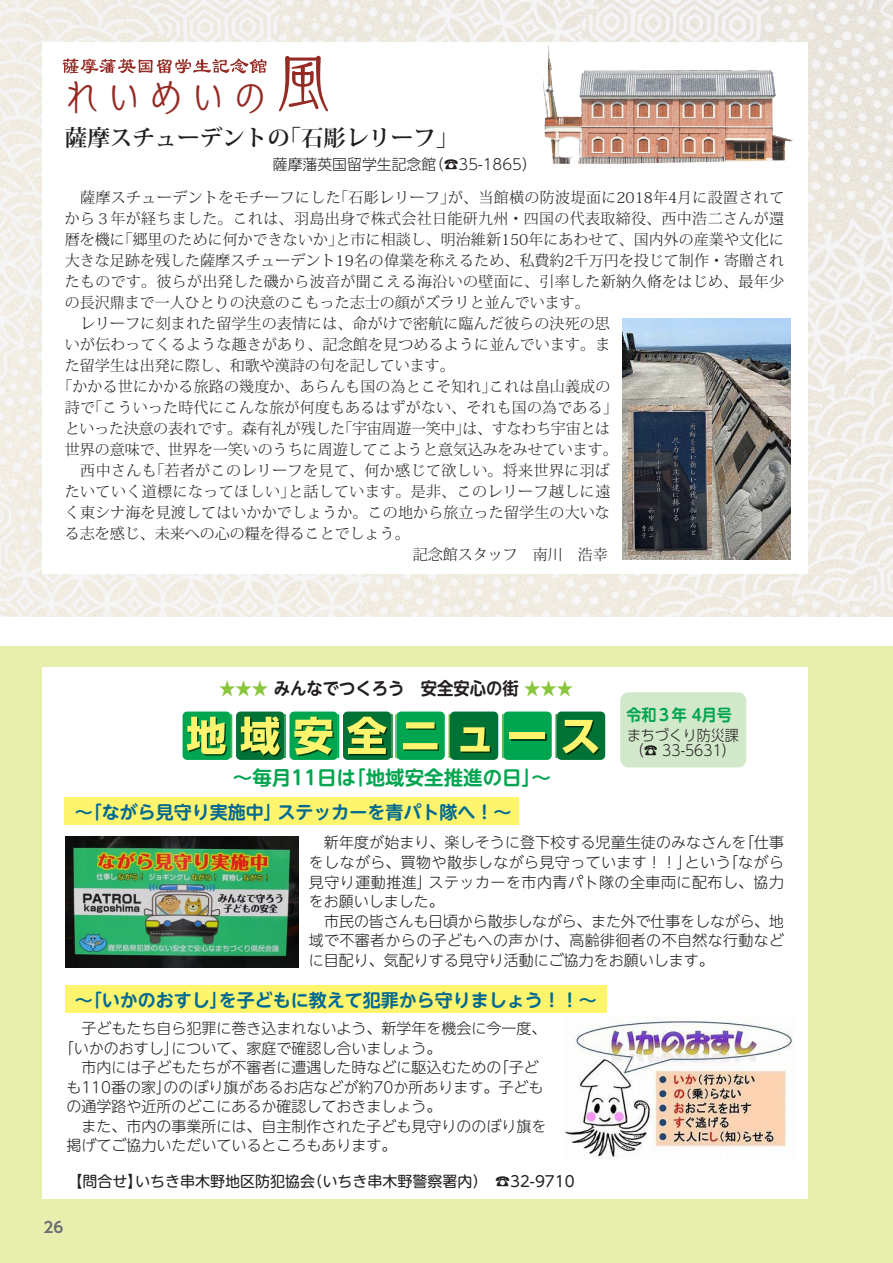
<style>
.page{position:relative;width:893px;height:1263px;background:#fff}
.page>*{position:absolute;margin:0;border:0;box-sizing:border-box;transform-origin:0 0}
.t1{font:42px "Orb Std";color:#952b24}
.t2{font:700 22.5px "Koz Min Pro";color:#231f20}
.t3{font:700 19.5px "UD Shin M Go Pro De";color:#00a54f}
.t4{font:700 18px "UD Shin M Go Pro De";color:#006991}
.t5{font:700 17.55px "UD Shin M Go Pro De";color:#231f20;scale:.93 1}
.t6{font:700 16.2px "UD Shin M Go Pro De";color:#00a54f;scale:.93 1}
.t7{font:300 15px "Koz Min Pro";letter-spacing:.01em;color:#231f20}
.t8{font:300 15px/19.5px "UD Shin M Go Pro";color:#231f20}
.t9{font:15px "UD Shin M Go Pro";color:#231f20}
.t10{font:300 15px "Koz Min Pro";letter-spacing:-.015em;color:#231f20}
.t11{font:300 15px "Koz Min Pro";letter-spacing:.03em;color:#231f20}
.t12{font:300 15px "UD Shin Go Pro";color:#231f20}
.t13{font:300 15px/15px "UD Shin Go Pro";color:#231f20;scale:.93 1}
.t14{font:700 15px "UD Shin Go Pro De";color:#6c6d70}
.s1{font-size:61.5px}
.s2{color:#8bc63e}
</style>
<div class="page">
<img style="left:0;top:0;width:893px;height:617px">
<div style="left:0;top:646px;width:893px;height:617px;background:#e7eeae"></div>
<div style="left:43px;top:43px;width:765px;height:531px;background:#fff"></div>
<div style="left:43px;top:668px;width:765px;height:531px;background:#fff"></div>
<img style="left:542px;top:36px;width:251px;height:128px">
<div style="left:183px;top:711px;width:48px;height:49px;background:#00a54f;border-radius:5px"></div>
<div style="left:236px;top:711px;width:48px;height:49px;background:#007236;border-radius:5px"></div>
<div style="left:289px;top:711px;width:49px;height:49px;background:#00a54f;border-radius:5px"></div>
<div style="left:343px;top:711px;width:48px;height:49px;background:#007236;border-radius:5px"></div>
<div style="left:396px;top:711px;width:49px;height:49px;background:#00a54f;border-radius:5px"></div>
<svg style="left:448px;top:714px;width:3px;height:44px"></svg>
<div style="left:450px;top:711px;width:48px;height:49px;background:#007236;border-radius:5px"></div>
<svg style="left:502px;top:714px;width:2px;height:44px"></svg>
<div style="left:503px;top:711px;width:49px;height:49px;background:#00a54f;border-radius:5px"></div>
<div style="left:557px;top:711px;width:48px;height:49px;background:#007236;border-radius:5px"></div>
<div style="left:511px;top:734px;width:35px;height:6px;background:#004415"></div>
<svg style="left:187px;top:714px;width:45px;height:44px"></svg>
<svg style="left:241px;top:714px;width:45px;height:44px"></svg>
<svg style="left:294px;top:714px;width:45px;height:44px"></svg>
<svg style="left:347px;top:714px;width:50px;height:44px"></svg>
<svg style="left:403px;top:722px;width:36px;height:29px"></svg>
<svg style="left:460px;top:727px;width:31px;height:26px"></svg>
<div style="left:510px;top:732px;width:35px;height:7px;background:#fff46d"></div>
<svg style="left:555px;top:714px;width:45px;height:44px"></svg>
<div style="left:65px;top:797px;width:454px;height:27px;background:#fff46d"></div>
<div style="left:65px;top:985px;width:542px;height:28px;background:#fff46d"></div>
<img style="left:65px;top:836px;width:233px;height:131px">
<img style="left:565px;top:1017px;width:229px;height:141px">
<div style="left:620px;top:692px;width:126px;height:75px;background:#d2e8ca;border-radius:9px"></div>
<svg style="left:63px;top:58px;width:203px;height:15px"></svg>
<img style="left:623px;top:319px;width:168px;height:241px">
<img style="left:628px;top:405px;width:83px;height:149px">
<h1 class="t1" style="left:61px;top:66px;width:274px">れいめいの<span class="s1">風</span></h1>
<h2 class="t2" style="left:65px;top:122px;width:395px">薩摩スチューデントの「石彫レリーフ」</h2>
<p class="t12" style="left:273px;top:152px;width:265px">薩摩藩英国留学生記念館（☎35-1865）</p>
<p class="t7" style="left:65px;top:187px;width:721px">　薩摩スチューデントをモチーフにした「石彫レリーフ」が、当館横の防波堤面に2018年4月に設置されて</p>
<p class="t7" style="left:65px;top:208px;width:721px">から３年が経ちました。これは、羽島出身で株式会社日能研九州・四国の代表取締役、西中浩二さんが還</p>
<p class="t7" style="left:65px;top:229px;width:721px">暦を機に「郷里のために何かできないか」と市に相談し、明治維新150年にあわせて、国内外の産業や文化に</p>
<p class="t7" style="left:65px;top:250px;width:721px">大きな足跡を残した薩摩スチューデント19名の偉業を称えるため、私費約2千万円を投じて制作・寄贈され</p>
<p class="t7" style="left:65px;top:271px;width:721px">たものです。彼らが出発した磯から波音が聞こえる海沿いの壁面に、引率した新納久脩をはじめ、最年少</p>
<p class="t7" style="left:65px;top:292px;width:527px">の長沢鼎まで一人ひとりの決意のこもった志士の顔がズラリと並んでいます。</p>
<p class="t7" style="left:65px;top:313px;width:547px">　レリーフに刻まれた留学生の表情には、命がけで密航に臨んだ彼らの決死の思</p>
<p class="t7" style="left:65px;top:334px;width:547px">いが伝わってくるような趣きがあり、記念館を見つめるように並んでいます。ま</p>
<p class="t7" style="left:65px;top:355px;width:392px">た留学生は出発に際し、和歌や漢詩の句を記しています。</p>
<p class="t7" style="left:57px;top:376px;width:554px">「かかる世にかかる旅路の幾度か、あらんも国の為とこそ知れ」これは畠山義成の</p>
<p class="t7" style="left:65px;top:397px;width:554px">詩で「こういった時代にこんな旅が何度もあるはずがない、それも国の為である」</p>
<p class="t10" style="left:65px;top:418px;width:547px">といった決意の表れです。森有礼が残した「宇宙周遊一笑中」は、すなわち宇宙とは</p>
<p class="t7" style="left:65px;top:439px;width:554px">世界の意味で、世界を一笑いのうちに周遊してこようと意気込みをみせています。</p>
<p class="t11" style="left:65px;top:460px;width:547px">　西中さんも「若者がこのレリーフを見て、何か感じて欲しい。将来世界に羽ば</p>
<p class="t7" style="left:65px;top:481px;width:547px">たいていく道標になってほしい」と話しています。是非、このレリーフ越しに遠</p>
<p class="t7" style="left:65px;top:502px;width:547px">く東シナ海を見渡してはいかかでしょうか。この地から旅立った留学生の大いな</p>
<p class="t7" style="left:65px;top:523px;width:347px">る志を感じ、未来への心の糧を得ることでしょう。</p>
<p class="t7" style="left:413px;top:544px;width:196px">記念館スタッフ　南川　浩幸</p>
<p class="t5" style="left:219px;top:674px;width:382px"><span class="s2">★★★</span> みんなでつくろう　安全安心の街 <span class="s2">★★★</span></p>
<h3 class="t3" style="left:233px;top:761px;width:320px">～毎月11日は「地域安全推進の日」～</h3>
<p class="t4" style="left:75px;top:798px;width:438px">～「ながら見守り実施中」ステッカーを青パト隊へ！～</p>
<p class="t6" style="left:626px;top:701px;width:115px">令和３年 4月号</p>
<p class="t13" style="left:627px;top:727px;width:121px">まちづくり防災課（☎ 33-5631）</p>
<p class="t8" style="left:309px;top:832px;width:477px">　新年度が始まり、楽しそうに登下校する児童生徒のみなさんを「仕事をしながら、買物や散歩しながら見守っています！！」という「ながら見守り運動推進」ステッカーを市内青パト隊の全車両に配布し、協力をお願いしました。<br>　市民の皆さんも日頃から散歩しながら、また外で仕事をしながら、地域で不審者からの子どもへの声かけ、高齢徘徊者の不自然な行動などに目配り、気配りする見守り活動にご協力をお願いします。</p>
<p class="t4" style="left:75px;top:986px;width:523px">～「いかのおすし」を子どもに教えて犯罪から守りましょう！！～</p>
<p class="t8" style="left:66px;top:1018px;width:481px">　子どもたち自ら犯罪に巻き込まれないよう、新学年を機会に今一度、</p>
<p class="t8" style="left:59px;top:1037px;width:384px">「いかのおすし」について、家庭で確認し合いましょう。</p>
<p class="t8" style="left:66px;top:1057px;width:474px">　市内には子どもたちが不審者に遭遇した時などに駆込むための「子ど</p>
<p class="t8" style="left:66px;top:1076px;width:478px">も110番の家」ののぼり旗があるお店などが約70か所あります。子ども</p>
<p class="t8" style="left:66px;top:1096px;width:376px">の通学路や近所のどこにあるか確認しておきましょう。</p>
<p class="t8" style="left:66px;top:1115px;width:481px">　また、市内の事業所には、自主制作された子ども見守りののぼり旗を</p>
<p class="t8" style="left:66px;top:1135px;width:331px">掲げてご協力いただいているところもあります。</p>
<p class="t14" style="left:44px;top:1214px;width:21px">26</p>
<p class="t9" style="left:68px;top:1169px;width:508px">【問合せ】いちき串木野地区防犯協会（いちき串木野警察署内）　☎32-9710</p>
</div>
